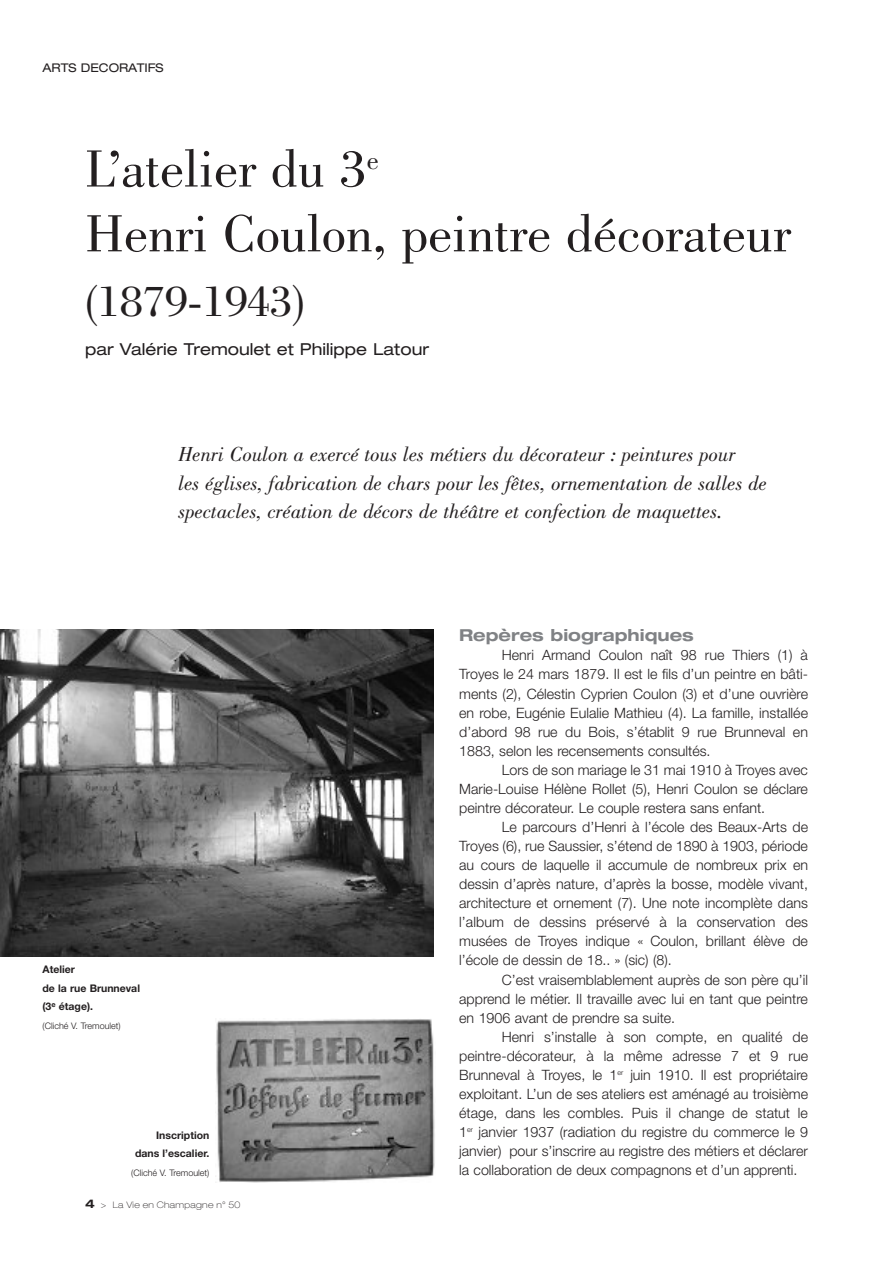
<style>
.page{position:relative;width:893px;height:1263px;background:#fff}
.page>*{position:absolute;margin:0;border:0;box-sizing:border-box;transform-origin:0 0}
.t1{font:54px/64.8px "Bodoni";color:#231f20}
.t2{font:45px "Bodoni";color:#231f20}
.t3{font:italic 21px/28.5px "Bodoni";color:#231f20}
.t4{font:expanded 16.5px "Helvetica Neue";color:#231f20}
.t5{font:700 expanded 16.5px "Helvetica Neue";color:#808285}
.t6{font:300 14.25px/19px "Helvetica Neue";color:#231f20;text-align:justify}
.t7{font:expanded 12px "Helvetica Neue";color:#231f20}
.t8{font:700 10.5px/18.8px "Helvetica Neue";color:#231f20}
.t9{font:300 9px "Helvetica Neue";color:#231f20}
.t10{font:100 expanded 9px "Helvetica Neue";letter-spacing:.03em;color:#231f20}
.s1{font-weight:700;font-size:12px}
</style>
<div class="page">
<img style="left:0;top:629px;width:434px;height:328px">
<img style="left:215px;top:1019px;width:220px;height:163px">
<p class="t7" style="left:43px;top:64px;width:123px">ARTS DECORATIFS</p>
<h1 class="t1" style="left:85px;top:141px;width:707px">L’atelier du 3<sup>e<br></sup>Henri Coulon, peintre décorateur</h1>
<h2 class="t2" style="left:85px;top:285px;width:222px">(1879-1943)</h2>
<p class="t4" style="left:85px;top:343px;width:346px">par Valérie Tremoulet et Philippe Latour</p>
<h3 class="t3" style="left:179px;top:442px;width:590px">Henri Coulon a exercé tous les métiers du décorateur : peintures pour<br>les églises, fabrication de chars pour les fêtes, ornementation de salles de spectacles, création de décors de théâtre et confection de maquettes.</h3>
<p class="t8" style="left:43px;top:961px;width:99px">Atelier<br>de la rue Brunneval (3<sup>e</sup> étage).</p>
<p class="t9" style="left:43px;top:1023px;width:80px">(Cliché V. Tremoulet)</p>
<p class="t8" style="left:135px;top:1126px;width:76px;text-align:right">Inscription dans l’escalier.</p>
<p class="t9" style="left:131px;top:1170px;width:80px">(Cliché V. Tremoulet)</p>
<p class="t10" style="left:85px;top:1201px;width:157px"><span class="s1">4</span> &gt; La Vie en Champagne n° 50</p>
<p class="t5" style="left:459px;top:629px;width:236px">Repères biographiques</p>
<p class="t6" style="left:459px;top:647px;width:350px;text-indent:43px">Henri Armand Coulon naît 98 rue Thiers (1) à Troyes le 24 mars 1879. Il est le fils d’un peintre en bâti&shy;ments (2), Célestin Cyprien Coulon (3) et d’une ouvrière en robe, Eugénie Eulalie Mathieu (4). La famille, installée d’abord 98 rue du Bois, s’établit 9 rue Brunneval en 1883, selon les recensements consultés.</p>
<p class="t6" style="left:459px;top:761px;width:350px;text-indent:43px">Lors de son mariage le 31 mai 1910 à Troyes avec Marie-Louise Hélène Rollet (5), Henri Coulon se déclare peintre décorateur. Le couple restera sans enfant.</p>
<p class="t6" style="left:459px;top:819px;width:350px;text-indent:43px">Le parcours d’Henri à l’école des Beaux-Arts de Troyes (6), rue Saussier, s’étend de 1890 à 1903, période au cours de laquelle il accumule de nombreux prix en dessin d’après nature, d’après la bosse, modèle vivant, architecture et ornement (7). Une note incomplète dans l’album de dessins préservé à la conservation des musées de Troyes indique « Coulon, brillant élève de l’école de dessin de 18.. » (sic) (8).</p>
<p class="t6" style="left:459px;top:971px;width:350px;text-indent:43px">C’est vraisemblablement auprès de son père qu’il apprend le métier. Il travaille avec lui en tant que peintre en 1906 avant de prendre sa suite.</p>
<p class="t6" style="left:459px;top:1028px;width:350px;text-indent:43px">Henri s’installe à son compte, en qualité de peintre-décorateur, à la même adresse 7 et 9 rue Brunneval à Troyes, le 1<sup>er</sup> juin 1910. Il est propriétaire exploitant. L’un de ses ateliers est aménagé au troisième étage, dans les combles. Puis il change de statut le 1<sup>er</sup> janvier 1937 (radiation du registre du commerce le 9 janvier) pour s’inscrire au registre des métiers et déclarer la collaboration de deux compagnons et d’un apprenti.</p>
</div>
